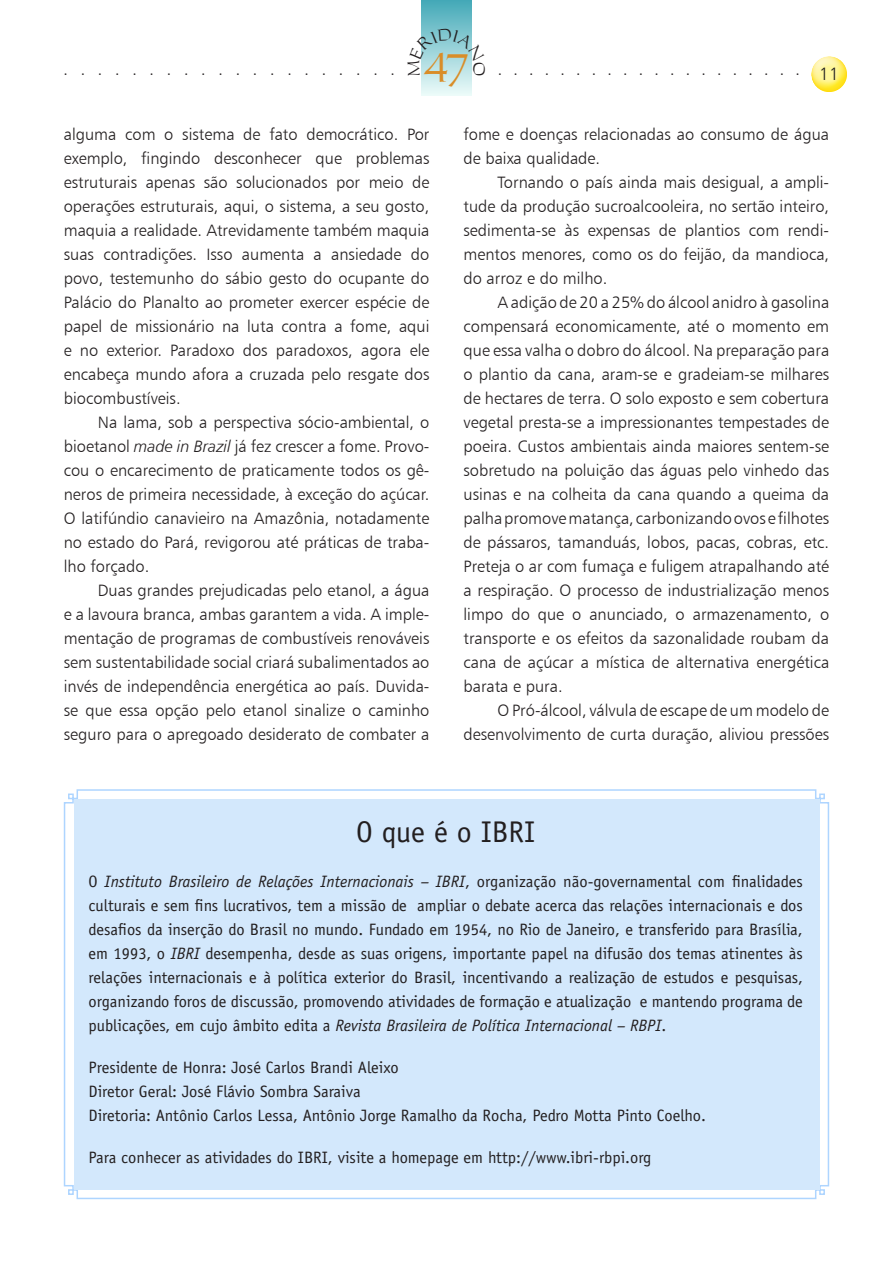
<style>
.page{position:relative;width:893px;height:1263px;background:#fff}
.page>*{position:absolute;margin:0;border:0;box-sizing:border-box;transform-origin:0 0}
.t1{font:36.9px "Carleton Normal";color:#d98d28}
.t2{font:30px "Officina Sans";color:#231f20}
._05_corpo_do_texto{font:16.5px/24px "Humanist 777 BT Light B";color:#231f20;text-align:justify}
._04_anuncio{font:16.5px/24px "Officina Sans";color:#231f20;text-align:justify}
.t3{font:15px "Times";color:#231f20}
.s1{font-family:"Humanist 777 BT Light B";font-size:18px}
.s2{font-family:"Humanist 777 BT Light Italic B"}
.s3{font-style:italic}
</style>
<div class="page">
<div style="left:811px;top:56px;width:37px;height:38px;background:#fff101;opacity:.75"></div>
<svg style="left:422px;top:0;width:49px;height:96px;background:#90ced5"></svg>
<svg style="left:63px;top:789px;width:767px;height:411px"></svg>
<div style="left:74px;top:799px;width:745px;height:390px;background:#d3e8fc"></div>
<svg style="left:421px;top:28px;width:51px;height:48px;background:#9fd5db"></svg>
<p class="t3" style="left:64px;top:62px;width:332px">....................</p>
<h1 class="t1" style="left:423px;top:46px;width:48px">47</h1>
<p class="t3" style="left:498px;top:61px;width:343px">.................... <span class="s1">11</span></p>
<p class="_05_corpo_do_texto" style="left:64px;top:122px;width:367px">alguma com o sistema de fato democrático. Por exemplo, fingindo desconhecer que problemas estruturais apenas são solucionados por meio de operações estruturais, aqui, o sistema, a seu gosto, maquia a realidade. Atrevidamente também maquia suas contradições. Isso aumenta a ansiedade do povo, testemunho do sábio gesto do ocupante do Palácio do Planalto ao prometer exercer espécie de papel de missionário na luta contra a fome, aqui e no exterior. Paradoxo dos paradoxos, agora ele encabeça mundo afora a cruzada pelo resgate dos biocombustíveis.</p>
<p class="_05_corpo_do_texto" style="left:64px;top:410px;width:367px;text-indent:34px">Na lama, sob a perspectiva sócio-ambiental, o bioetanol <span class="s2">made in Brazil</span> já fez crescer a fome. Provo&shy;cou o encarecimento de praticamente todos os gê&shy;neros de primeira necessidade, à exceção do açúcar.<br>O latifúndio canavieiro na Amazônia, notadamente no estado do Pará, revigorou até práticas de traba&shy;lho forçado.</p>
<p class="_05_corpo_do_texto" style="left:64px;top:578px;width:367px;text-indent:34px">Duas grandes prejudicadas pelo etanol, a água e a lavoura branca, ambas garantem a vida. A imple&shy;mentação de programas de combustíveis renováveis sem sustentabilidade social criará subalimentados ao invés de independência energética ao país. Duvida&shy;se que essa opção pelo etanol sinalize o caminho seguro para o apregoado desiderato de combater a</p>
<p class="_05_corpo_do_texto" style="left:463px;top:122px;width:367px">fome e doenças relacionadas ao consumo de água de baixa qualidade.</p>
<p class="_05_corpo_do_texto" style="left:463px;top:170px;width:367px;text-indent:34px">Tornando o país ainda mais desigual, a ampli&shy;tude da produção sucroalcooleira, no sertão inteiro, sedimenta-se às expensas de plantios com rendi&shy;mentos menores, como os do feijão, da mandioca, do arroz e do milho.</p>
<p class="_05_corpo_do_texto" style="left:463px;top:290px;width:367px;text-indent:34px">A adição de 20 a 25% do álcool anidro à gasolina compensará economicamente, até o momento em que essa valha o dobro do álcool. Na preparação para o plantio da cana, aram-se e gradeiam-se milhares de hectares de terra. O solo exposto e sem cobertura vegetal presta-se a impressionantes tempestades de poeira. Custos ambientais ainda maiores sentem-se sobretudo na poluição das águas pelo vinhedo das usinas e na colheita da cana quando a queima da palha promove matança, carbonizando ovos e filhotes de pássaros, tamanduás, lobos, pacas, cobras, etc.<br>Preteja o ar com fumaça e fuligem atrapalhando até a respiração. O processo de industrialização menos limpo do que o anunciado, o armazenamento, o transporte e os efeitos da sazonalidade roubam da cana de açúcar a mística de alternativa energética barata e pura.</p>
<p class="_05_corpo_do_texto" style="left:463px;top:698px;width:367px;text-align:right">O Pró-álcool, válvula de escape de um modelo de desenvolvimento de curta duração, aliviou pressões</p>
<p class="t2" style="left:356px;top:815px;width:180px">O que é o IBRI</p>
<p class="_04_anuncio" style="left:89px;top:870px;width:716px">O <span class="s3">Instituto Brasileiro de Relações Internacionais – IBRI</span>, organização não-governamental com finalidades culturais e sem fins lucrativos, tem a missão de ampliar o debate acerca das relações internacionais e dos desafios da inserção do Brasil no mundo. Fundado em 1954, no Rio de Janeiro, e transferido para Brasília, em 1993, o <span class="s3">IBRI</span> desempenha, desde as suas origens, importante papel na difusão dos temas atinentes às relações internacionais e à política exterior do Brasil, incentivando a realização de estudos e pesquisas, organizando foros de discussão, promovendo atividades de formação e atualização e mantendo programa de publicações, em cujo âmbito edita a <span class="s3">Revista Brasileira de Política Internacional – RBPI</span>.</p>
<p class="_04_anuncio" style="left:89px;top:1056px;width:312px">Presidente de Honra: José Carlos Brandi Aleixo</p>
<p class="_04_anuncio" style="left:89px;top:1080px;width:274px">Diretor Geral: José Flávio Sombra Saraiva</p>
<p class="_04_anuncio" style="left:89px;top:1104px;width:619px">Diretoria: Antônio Carlos Lessa, Antônio Jorge Ramalho da Rocha, Pedro Motta Pinto Coelho.</p>
<p class="_04_anuncio" style="left:89px;top:1146px;width:564px">Para conhecer as atividades do IBRI, visite a homepage em http://www.ibri-rbpi.org</p>
</div>
